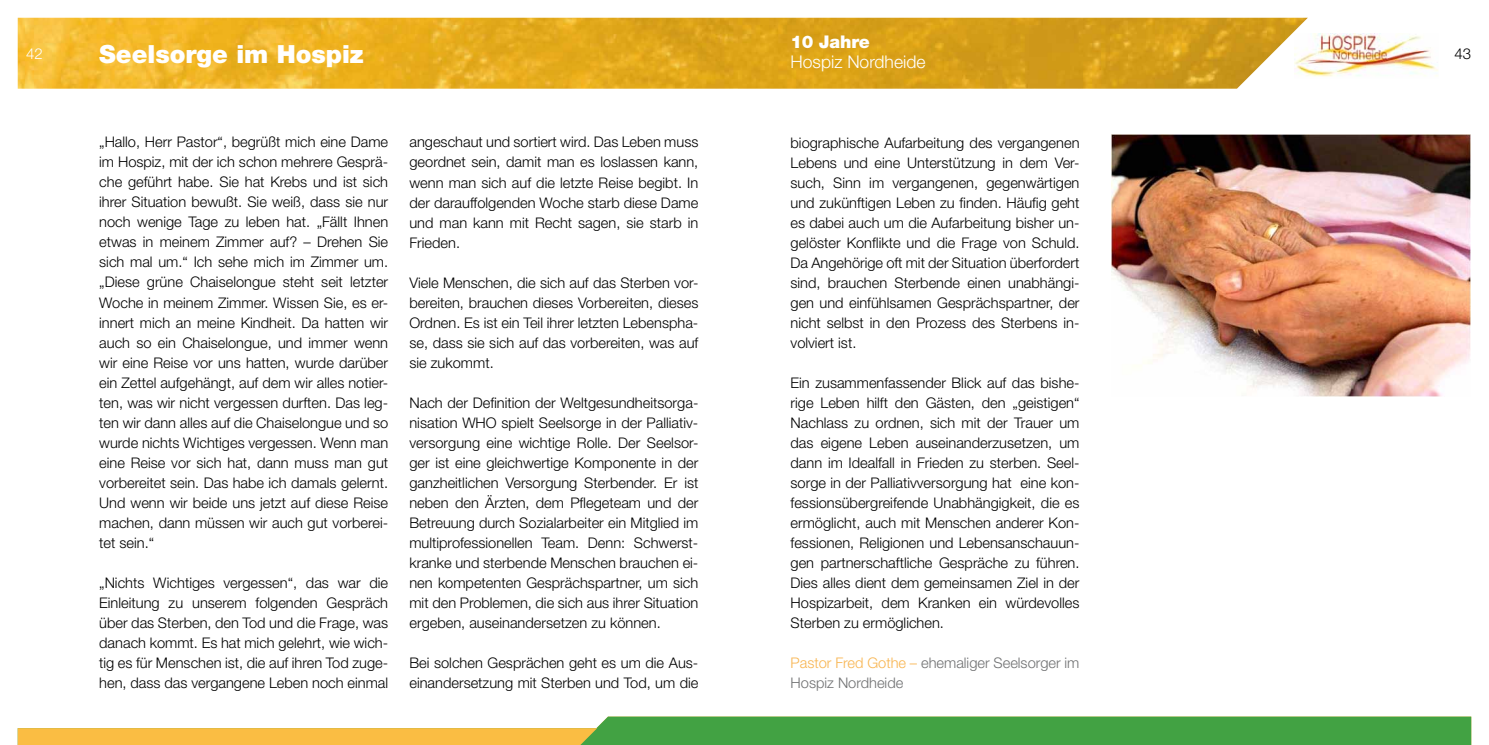
<style>
.page{position:relative;width:1489px;height:745px;background:#fff}
.page>*{position:absolute;margin:0;border:0;box-sizing:border-box;transform-origin:0 0}
.t1{font:900 25px "Helvetica Neue LT";color:#fff}
.t2{font:300 17.5px "Helvetica Neue LT";color:#fff}
.t3{font:900 17.5px "Helvetica Neue LT";color:#fff}
.t4{font:300 15px "Helvetica Neue LT";color:#fff}
.t5{font:300 15px "Helvetica Neue LT";color:#000}
.t6{font:300 14.62px/20px "Helvetica Neue LT";color:#000;text-align:justify}
.t7{font:300 14.62px/20px "Helvetica Neue LT";color:#707172}
.s1{color:#f8b551}
</style>
<div class="page">
<img style="left:18px;top:18px;width:1289px;height:71px">
<img style="left:1294px;top:34px;width:144px;height:45px">
<svg style="left:18px;top:716px;width:1452px;height:28px"></svg>
<img style="left:1111px;top:135px;width:359px;height:261px">
<p class="t3" style="left:790px;top:31px;width:81px">10 Jahre</p>
<p class="t2" style="left:790px;top:51px;width:136px">Hospiz Nordheide</p>
<h1 class="t1" style="left:99px;top:39px;width:266px">Seelsorge im Hospiz</h1>
<p class="t4" style="left:26px;top:45px;width:18px">42</p>
<p class="t5" style="left:1454px;top:45px;width:18px">43</p>
<p class="t6" style="left:99px;top:132px;width:290px">„Hallo, Herr Pastor“, begrüßt mich eine Dame im Hospiz, mit der ich schon mehrere Gesprä&shy;che geführt habe. Sie hat Krebs und ist sich ihrer Situation bewußt. Sie weiß, dass sie nur noch wenige Tage zu leben hat. „Fällt Ihnen etwas in meinem Zimmer auf? – Drehen Sie sich mal um.“ Ich sehe mich im Zimmer um. „Diese grüne Chaiselongue steht seit letzter Woche in meinem Zimmer. Wissen Sie, es er&shy;innert mich an meine Kindheit. Da hatten wir auch so ein Chaiselongue, und immer wenn wir eine Reise vor uns hatten, wurde darüber ein Zettel aufgehängt, auf dem wir alles notier&shy;ten, was wir nicht vergessen durften. Das leg&shy;ten wir dann alles auf die Chaiselongue und so wurde nichts Wichtiges vergessen. Wenn man eine Reise vor sich hat, dann muss man gut vorbereitet sein. Das habe ich damals gelernt.<br>Und wenn wir beide uns jetzt auf diese Reise machen, dann müssen wir auch gut vorberei&shy;tet sein.“</p>
<p class="t6" style="left:99px;top:572px;width:290px">„Nichts Wichtiges vergessen“, das war die Einleitung zu unserem folgenden Gespräch über das Sterben, den Tod und die Frage, was danach kommt. Es hat mich gelehrt, wie wich&shy;tig es für Menschen ist, die auf ihren Tod zuge&shy;hen, dass das vergangene Leben noch einmal</p>
<p class="t6" style="left:409px;top:132px;width:290px">angeschaut und sortiert wird. Das Leben muss geordnet sein, damit man es loslassen kann, wenn man sich auf die letzte Reise begibt. In der darauffolgenden Woche starb diese Dame und man kann mit Recht sagen, sie starb in Frieden.</p>
<p class="t6" style="left:409px;top:272px;width:290px">Viele Menschen, die sich auf das Sterben vor&shy;bereiten, brauchen dieses Vorbereiten, dieses Ordnen. Es ist ein Teil ihrer letzten Lebenspha&shy;se, dass sie sich auf das vorbereiten, was auf sie zukommt.</p>
<p class="t6" style="left:409px;top:392px;width:290px">Nach der Definition der Weltgesundheitsorga&shy;nisation WHO spielt Seelsorge in der Palliativ&shy;versorgung eine wichtige Rolle. Der Seelsor&shy;ger ist eine gleichwertige Komponente in der ganzheitlichen Versorgung Sterbender. Er ist neben den Ärzten, dem Pflegeteam und der Betreuung durch Sozialarbeiter ein Mitglied im multiprofessionellen Team. Denn: Schwerst&shy;kranke und sterbende Menschen brauchen ei&shy;nen kompetenten Gesprächspartner, um sich mit den Problemen, die sich aus ihrer Situation ergeben, auseinandersetzen zu können.</p>
<p class="t6" style="left:409px;top:652px;width:290px">Bei solchen Gesprächen geht es um die Aus&shy;einandersetzung mit Sterben und Tod, um die</p>
<p class="t6" style="left:790px;top:132px;width:290px">biographische Aufarbeitung des vergangenen Lebens und eine Unterstützung in dem Ver&shy;such, Sinn im vergangenen, gegenwärtigen und zukünftigen Leben zu finden. Häufig geht es dabei auch um die Aufarbeitung bisher un&shy;gelöster Konflikte und die Frage von Schuld.<br>Da Angehörige oft mit der Situation überfordert sind, brauchen Sterbende einen unabhängi&shy;gen und einfühlsamen Gesprächspartner, der nicht selbst in den Prozess des Sterbens in&shy;volviert ist.</p>
<p class="t6" style="left:790px;top:372px;width:290px">Ein zusammenfassender Blick auf das bishe&shy;rige Leben hilft den Gästen, den „geistigen“ Nachlass zu ordnen, sich mit der Trauer um das eigene Leben auseinanderzusetzen, um dann im Idealfall in Frieden zu sterben. Seel&shy;sorge in der Palliativversorgung hat eine kon&shy;fessionsübergreifende Unabhängigkeit, die es ermöglicht, auch mit Menschen anderer Kon&shy;fessionen, Religionen und Lebensanschauun&shy;gen partnerschaftliche Gespräche zu führen.<br>Dies alles dient dem gemeinsamen Ziel in der Hospizarbeit, dem Kranken ein würdevolles Sterben zu ermöglichen.</p>
<p class="t7" style="left:790px;top:652px;width:290px"><span class="s1">Pastor Fred Gothe –</span> ehemaliger Seelsorger im<br>Hospiz Nordheide</p>
</div>
